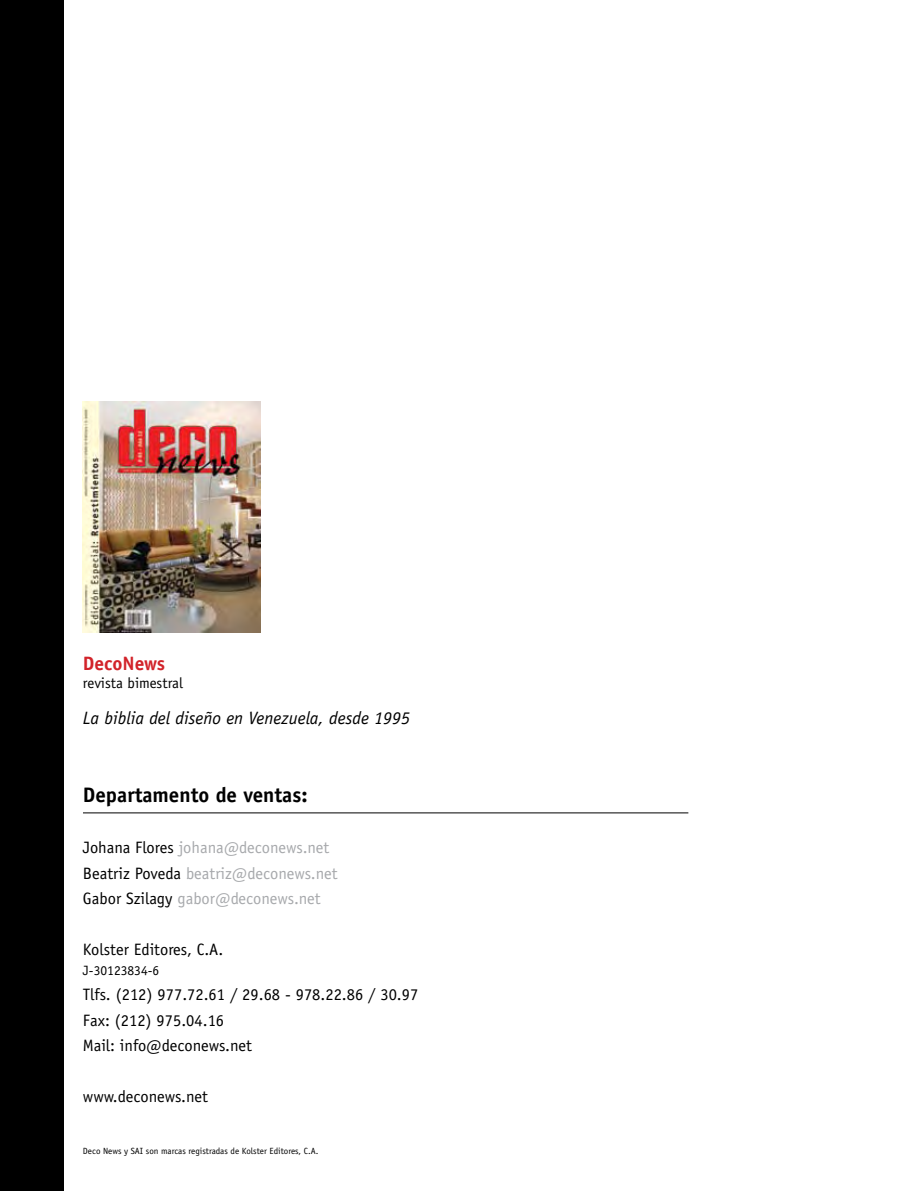
<style>
.page{position:relative;width:915px;height:1191px;background:#fff}
.page>*{position:absolute;margin:0;border:0;box-sizing:border-box;transform-origin:0 0}
.t1{font:700 21px "Officina Sans";color:#000}
.t2{font:700 19.35px "Officina Sans";color:#d2232a}
.t3{font:italic 17.85px "Officina Sans";color:#000}
.t4{font:16.5px/25.5px "Officina Sans";color:#000}
.t5{font:16.5px/25.5px "Officina Sans";color:#a7a9ac}
.t6{font:15px "Officina Sans";color:#000}
.t7{font:13.5px "Officina Sans";color:#000}
.t8{font:9px "Officina Sans";color:#000}
.s1{color:#000}
</style>
<div class="page">
<div style="left:0;top:0;width:64px;height:1191px;background:#000"></div>
<hr style="left:83px;top:812px;width:605px;height:1px;background:#000">
<img style="left:83px;top:402px;width:177px;height:230px">
<p class="t2" style="left:83px;top:651px;width:84px">DecoNews</p>
<p class="t6" style="left:83px;top:674px;width:101px">revista bimestral</p>
<p class="t3" style="left:83px;top:707px;width:328px">La biblia del diseño en Venezuela, desde 1995</p>
<p class="t1" style="left:83px;top:782px;width:226px">Departamento de ventas:</p>
<p class="t5" style="left:83px;top:835px;width:256px"><span class="s1">Johana Flores</span> johana@deconews.net<br><span class="s1">Beatriz Poveda</span> beatriz@deconews.net<br><span class="s1">Gabor Szilagy</span> gabor@deconews.net</p>
<p class="t4" style="left:83px;top:937px;width:142px">Kolster Editores, C.A.</p>
<p class="t7" style="left:83px;top:962px;width:78px">J-30123834-6</p>
<p class="t4" style="left:83px;top:982px;width:337px">Tlfs. (212) 977.72.61 / 29.68 - 978.22.86 / 30.97<br>Fax: (212) 975.04.16<br>Mail: info@deconews.net</p>
<p class="t4" style="left:83px;top:1084px;width:126px">www.deconews.net</p>
<p class="t8" style="left:83px;top:1145px;width:237px">Deco News y SAI son marcas registradas de Kolster Editores, C.A.</p>
</div>
